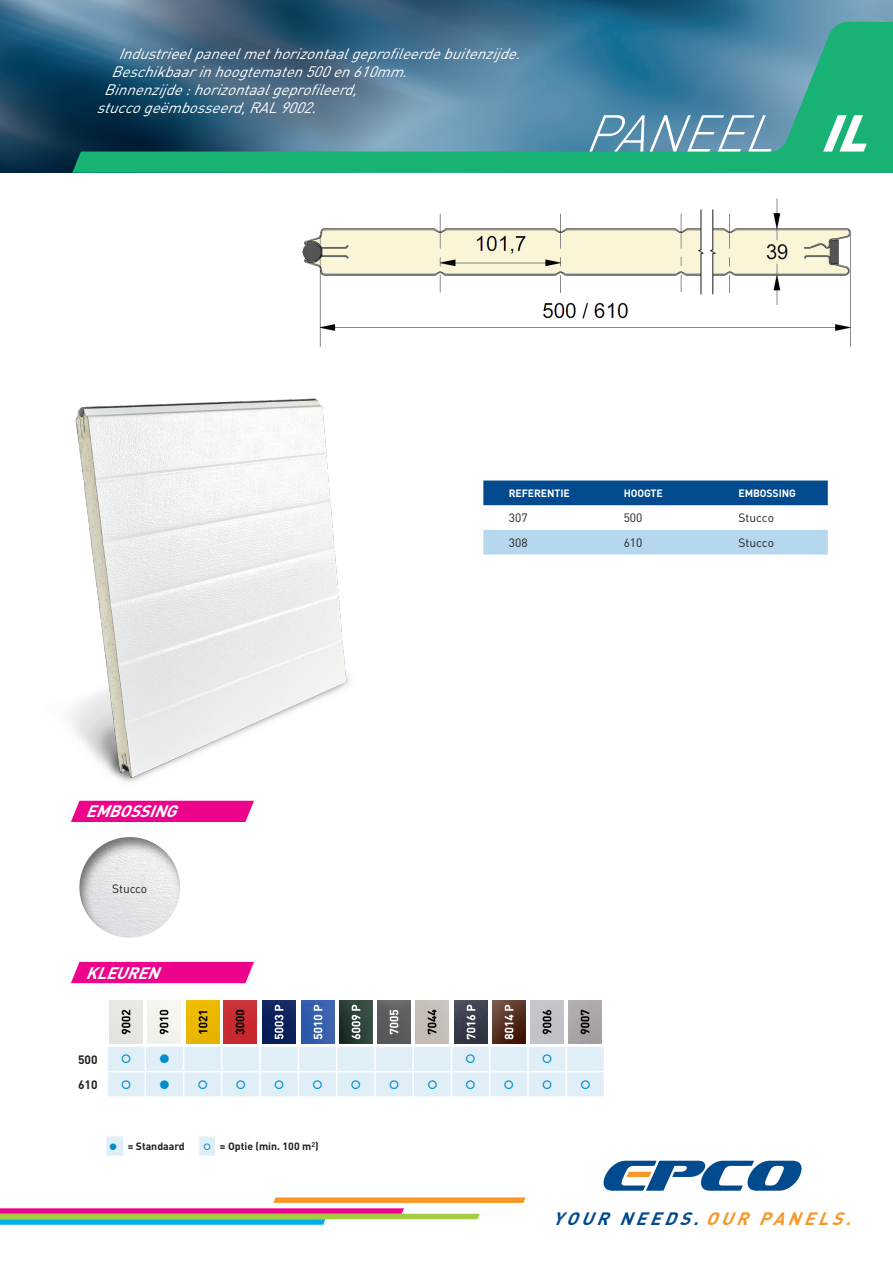
<style>
.page{position:relative;width:893px;height:1263px;background:#fff}
.page>*{position:absolute;margin:0;border:0;box-sizing:border-box;transform-origin:0 0}
.t1{font:italic 300 51px "DIN";color:#fff}
.t2{font:italic 700 17.7px "DIN";color:#004a8d}
.t3{font:italic 700 16.5px "DIN";color:#fff}
.texte_bandeau_haut{font:italic 15px/18px "DIN";color:#fff}
.t4{font:12px "DIN";color:#231f20}
.t5{font:700 12px "DIN";letter-spacing:-.01em;color:#231f20}
.t6{font:700 10.5px "DIN";color:#231f20}
.t7{font:700 10.5px "DIN";letter-spacing:-.01em;color:#fff}
.s1{font-weight:900}
.s2{color:#f79727}
</style>
<div class="page">
<img style="left:0;top:0;width:893px;height:173px">
<svg style="left:0;top:1197px;width:526px;height:28px"></svg>
<svg style="left:604px;top:1161px;width:197px;height:30px"></svg>
<svg style="left:72px;top:22px;width:821px;height:151px;background:#3b838c"></svg>
<img style="left:302px;top:198px;width:549px;height:149px">
<img style="left:70px;top:398px;width:280px;height:385px">
<div style="left:71px;top:801px;width:183px;height:21px;background:#ed028c"></div>
<div style="left:78px;top:835px;width:103px;height:104px;background:#231f20;opacity:.6"></div>
<div style="left:483px;top:480px;width:345px;height:25px;background:#004a8d"></div>
<div style="left:483px;top:530px;width:345px;height:24px;background:#b6d8ef"></div>
<div style="left:71px;top:962px;width:183px;height:21px;background:#ed028c"></div>
<svg style="left:108px;top:1000px;width:496px;height:97px;background:#c2c3c6"></svg>
<svg style="left:106px;top:1136px;width:109px;height:20px"></svg>
<p class="texte_bandeau_haut" style="left:118px;top:44px;width:410px">Industrieelpaneelmethorizontaalgeprofileerdebuitenzijde.</p>
<p class="texte_bandeau_haut" style="left:111px;top:62px;width:304px">Beschikbaarinhoogtematen500en610mm.</p>
<p class="texte_bandeau_haut" style="left:97px;top:80px;width:269px;text-indent:7px">Binnenzijde:horizontaalgeprofileerd, stuccogeëmbosseerd,RAL9002.</p>
<p class="t1" style="left:584px;top:102px;width:308px">PANEEL <span class="s1">IL</span></p>
<p class="t3" style="left:86px;top:801px;width:100px">EMBOSSING</p>
<p class="t4" style="left:112px;top:881px;width:36px">Stucco</p>
<p class="t3" style="left:86px;top:962px;width:83px">KLEUREN</p>
<p class="t5" style="left:78px;top:1052px;width:21px">500</p>
<p class="t5" style="left:78px;top:1077px;width:21px">610</p>
<p class="t6" style="left:128px;top:1140px;width:59px">= Standaard</p>
<p class="t6" style="left:220px;top:1140px;width:100px">= Optie (min. 100 m<sup>2</sup>)</p>
<p class="t7" style="left:509px;top:487px;width:63px">REFERENTIE</p>
<p class="t7" style="left:624px;top:487px;width:41px">HOOGTE</p>
<p class="t7" style="left:738px;top:487px;width:59px">EMBOSSING</p>
<p class="t4" style="left:509px;top:511px;width:20px">307</p>
<p class="t4" style="left:624px;top:511px;width:20px">500</p>
<p class="t4" style="left:738px;top:511px;width:37px">Stucco</p>
<p class="t4" style="left:509px;top:535px;width:20px">308</p>
<p class="t4" style="left:624px;top:535px;width:20px">610</p>
<p class="t4" style="left:738px;top:535px;width:37px">Stucco</p>
<p class="t2" style="left:552px;top:1207px;width:308px">YOUR NEEDS. <span class="s2">OUR PANELS.</span></p>
</div>
